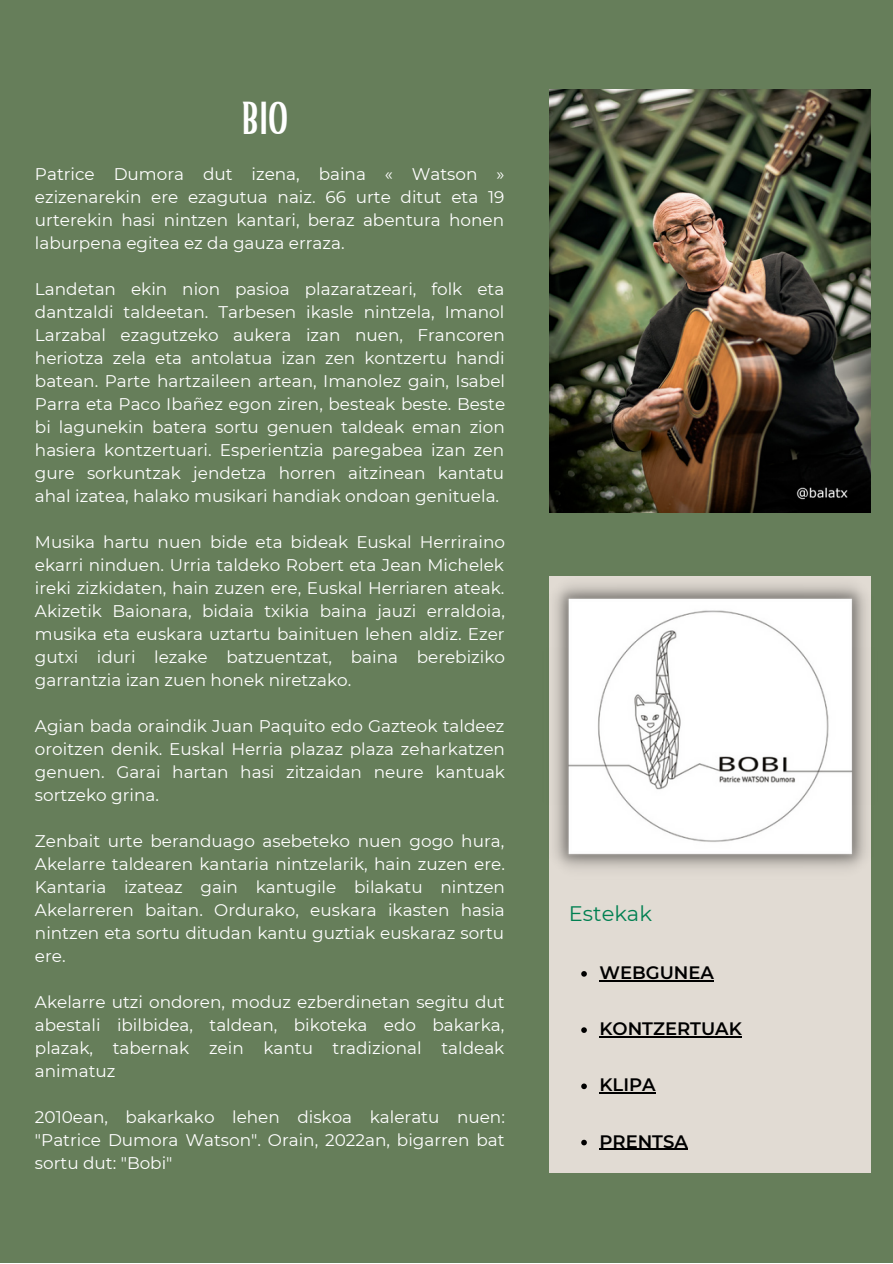
<style>
.page{position:relative;width:893px;height:1264px;background:#fff}
.page>*{position:absolute;margin:0;border:0;box-sizing:border-box;transform-origin:0 0}
.t1{font:45px "Bright";color:#fff}
.t2{font:21px "Montserrat";color:#008051}
.t3{font:600 18px "Montserrat";color:#000}
.t4{font:16.8px/23px "Montserrat";color:#fff;text-align:justify}
</style>
<div class="page">
<div style="left:0;top:0;width:892px;height:1262px;background:#667e5a"></div>
<img style="left:549px;top:89px;width:321px;height:423px">
<div style="left:549px;top:576px;width:321px;height:597px;background:#e1dbd3"></div>
<img style="left:554px;top:576px;width:317px;height:303px">
<svg style="left:581px;top:971px;width:5px;height:5px"></svg>
<hr style="left:599px;top:980px;width:115px;height:1px;background:#000">
<svg style="left:581px;top:1027px;width:5px;height:5px"></svg>
<hr style="left:599px;top:1036px;width:142px;height:1px;background:#000">
<svg style="left:581px;top:1083px;width:5px;height:6px"></svg>
<hr style="left:599px;top:1092px;width:56px;height:1px;background:#000">
<svg style="left:581px;top:1139px;width:5px;height:6px"></svg>
<hr style="left:599px;top:1148px;width:89px;height:1px;background:#000">
<p class="t1" style="left:241px;top:89px;width:49px">BIO</p>
<p class="t4" style="left:35px;top:162px;width:471px">Patrice Dumora dut izena, baina « Watson » ezizenarekin ere ezagutua naiz. 66 urte ditut eta 19 urterekin hasi nintzen kantari, beraz abentura honen laburpena egitea ez da gauza erraza.</p>
<p class="t4" style="left:35px;top:277px;width:471px">Landetan ekin nion pasioa plazaratzeari, folk eta dantzaldi taldeetan. Tarbesen ikasle nintzela, Imanol Larzabal ezagutzeko aukera izan nuen, Francoren heriotza zela eta antolatua izan zen kontzertu handi batean. Parte hartzaileen artean, Imanolez gain, Isabel Parra eta Paco Ibañez egon ziren, besteak beste. Beste bi lagunekin batera sortu genuen taldeak eman zion hasiera kontzertuari. Esperientzia paregabea izan zen gure sorkuntzak jendetza horren aitzinean kantatu ahal izatea, halako musikari handiak ondoan genituela.</p>
<p class="t4" style="left:35px;top:530px;width:471px">Musika hartu nuen bide eta bideak Euskal Herriraino ekarri ninduen. Urria taldeko Robert eta Jean Michelek ireki zizkidaten, hain zuzen ere, Euskal Herriaren ateak.<br>Akizetik Baionara, bidaia txikia baina jauzi erraldoia, musika eta euskara uztartu bainituen lehen aldiz. Ezer gutxi iduri lezake batzuentzat, baina berebiziko garrantzia izan zuen honek niretzako.</p>
<p class="t4" style="left:35px;top:714px;width:471px">Agian bada oraindik Juan Paquito edo Gazteok taldeez oroitzen denik. Euskal Herria plazaz plaza zeharkatzen genuen. Garai hartan hasi zitzaidan neure kantuak sortzeko grina.</p>
<p class="t4" style="left:35px;top:829px;width:471px">Zenbait urte beranduago asebeteko nuen gogo hura, Akelarre taldearen kantaria nintzelarik, hain zuzen ere.<br>Kantaria izateaz gain kantugile bilakatu nintzen Akelarreren baitan. Ordurako, euskara ikasten hasia nintzen eta sortu ditudan kantu guztiak euskaraz sortu ere.</p>
<p class="t4" style="left:35px;top:990px;width:471px">Akelarre utzi ondoren, moduz ezberdinetan segitu dut abestali ibilbidea, taldean, bikoteka edo bakarka, plazak, tabernak zein kantu tradizional taldeak animatuz</p>
<p class="t4" style="left:35px;top:1105px;width:471px">2010ean, bakarkako lehen diskoa kaleratu nuen: "Patrice Dumora Watson". Orain, 2022an, bigarren bat sortu dut: "Bobi"</p>
<p class="t2" style="left:569px;top:900px;width:85px">Estekak</p>
<p class="t3" style="left:599px;top:961px;width:116px">WEBGUNEA</p>
<p class="t3" style="left:599px;top:1017px;width:144px">KONTZERTUAK</p>
<p class="t3" style="left:599px;top:1073px;width:58px">KLIPA</p>
<p class="t3" style="left:599px;top:1130px;width:90px">PRENTSA</p>
</div>
